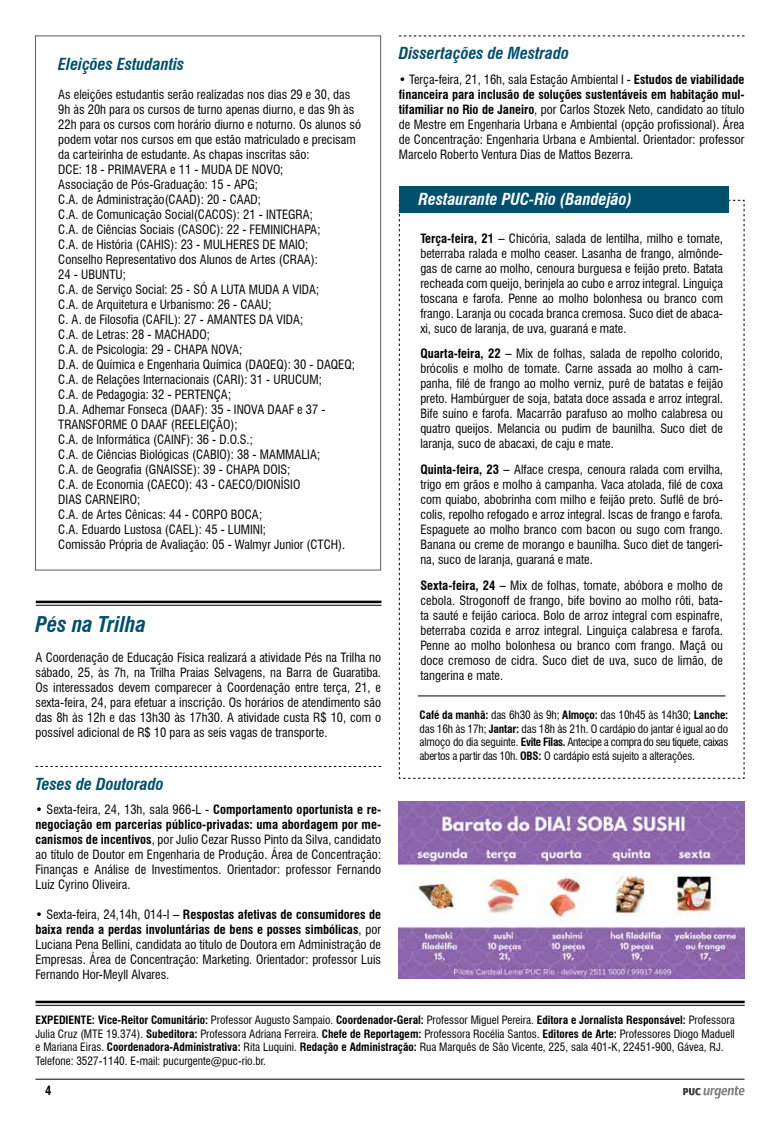
<style>
.page{position:relative;width:780px;height:1134px;background:#fff}
.page>*{position:absolute;margin:0;border:0;box-sizing:border-box;transform-origin:0 0}
.t1{font:italic 700 condensed 21.25px "Swiss 721 BT";color:#004f6c}
.t2{font:italic 700 condensed 16.25px "Swiss 721 BT";color:#004f6c}
.t3{font:italic 700 condensed 16.25px "Swiss 721 BT";color:#fff}
.t4{font:condensed 12.5px/15px "Swiss 721 BT";color:#000;text-align:justify}
.t5{font:700 condensed 12.5px "Swiss 721 BT";color:#000}
.t6{font:condensed 11.25px/13.5px "Swiss 721 BT";color:#000}
.s1{font-weight:700}
</style>
<div class="page">
<hr style="left:35px;top:1079px;width:709px;height:1px;background:#000">
<svg style="left:683px;top:1086px;width:61px;height:12px"></svg>
<hr style="left:36px;top:1001px;width:708px;height:2px;background:#000">
<hr style="left:36px;top:1005px;width:708px;height:1px;background:#000">
<img style="left:398px;top:801px;width:346px;height:178px">
<svg style="left:35px;top:766px;width:346px;height:1px"></svg>
<svg style="left:398px;top:199px;width:347px;height:580px"></svg>
<div style="left:399px;top:187px;width:329px;height:26px;background:#004f6c"></div>
<hr style="left:418px;top:695px;width:307px;height:1px;background:#000">
<svg style="left:399px;top:35px;width:345px;height:1px"></svg>
<hr style="left:36px;top:601px;width:345px;height:2px;background:#000">
<hr style="left:36px;top:605px;width:345px;height:1px;background:#000">
<h2 class="t2" style="left:58px;top:54px;width:128px">Eleições Estudantis</h2>
<p class="t4" style="left:58px;top:87px;width:304px;text-align:left">As eleições estudantis serão realizadas nos dias 29 e 30, das 9h às 20h para os cursos de turno apenas diurno, e das 9h às 22h para os cursos com horário diurno e noturno. Os alunos só podem votar nos cursos em que estão matriculado e precisam da carteirinha de estudante. As chapas inscritas são:<br>DCE: 18 - PRIMAVERA e 11 - MUDA DE NOVO;<br>Associação de Pós-Graduação: 15 - APG;<br>C.A. de Administração(CAAD): 20 - CAAD;<br>C.A. de Comunicação Social(CACOS): 21 - INTEGRA;<br>C.A. de Ciências Sociais (CASOC): 22 - FEMINICHAPA;<br>C.A. de História (CAHIS): 23 - MULHERES DE MAIO;<br>Conselho Representativo dos Alunos de Artes (CRAA):<br>24 - UBUNTU;<br>C.A. de Serviço Social: 25 - SÓ A LUTA MUDA A VIDA;<br>C.A. de Arquitetura e Urbanismo: 26 - CAAU;<br>C. A. de Filosofia (CAFIL): 27 - AMANTES DA VIDA;<br>C.A. de Letras: 28 - MACHADO;<br>C.A. de Psicologia: 29 - CHAPA NOVA;<br>D.A. de Química e Engenharia Química (DAQEQ): 30 - DAQEQ; C.A. de Relações Internacionais (CARI): 31 - URUCUM;<br>C.A. de Pedagogia: 32 - PERTENÇA;<br>D.A. Adhemar Fonseca (DAAF): 35 - INOVA DAAF e 37 - TRANSFORME O DAAF (REELEIÇÃO);<br>C.A. de Informática (CAINF): 36 - D.O.S.;<br>C.A. de Ciências Biológicas (CABIO): 38 - MAMMALIA;<br>C.A. de Geografia (GNAISSE): 39 - CHAPA DOIS;<br>C.A. de Economia (CAECO): 43 - CAECO/DIONÍSIO<br>DIAS CARNEIRO;<br>C.A. de Artes Cênicas: 44 - CORPO BOCA;<br>C.A. Eduardo Lustosa (CAEL): 45 - LUMINI;<br>Comissão Própria de Avaliação: 05 - Walmyr Junior (CTCH).</p>
<h1 class="t1" style="left:35px;top:612px;width:112px">Pés na Trilha</h1>
<p class="t4" style="left:35px;top:650px;width:347px">A Coordenação de Educação Física realizará a atividade Pés na Trilha no sábado, 25, às 7h, na Trilha Praias Selvagens, na Barra de Guaratiba.<br>Os interessados devem comparecer à Coordenação entre terça, 21, e sexta-feira, 24, para efetuar a inscrição. Os horários de atendimento são das 8h às 12h e das 13h30 às 17h30. A atividade custa R$ 10, com o possível adicional de R$ 10 para as seis vagas de transporte.</p>
<h2 class="t2" style="left:35px;top:775px;width:130px">Teses de Doutorado</h2>
<p class="t4" style="left:35px;top:802px;width:347px">• Sexta-feira, 24, 13h, sala 966-L - <span class="s1">Comportamento oportunista e re&shy;negociação em parcerias público-privadas: uma abordagem por me&shy;canismos de incentivos</span>, por Julio Cezar Russo Pinto da Silva, candidato ao título de Doutor em Engenharia de Produção. Área de Concentração:<br>Finanças e Análise de Investimentos. Orientador: professor Fernando Luiz Cyrino Oliveira.</p>
<p class="t4" style="left:35px;top:907px;width:347px">• Sexta-feira, 24,14h, 014-I – <span class="s1">Respostas afetivas de consumidores de baixa renda a perdas involuntárias de bens e posses simbólicas</span>, por Luciana Pena Bellini, candidata ao título de Doutora em Administração de Empresas. Área de Concentração: Marketing. Orientador: professor Luis Fernando Hor-Meyll Alvares.</p>
<h2 class="t2" style="left:399px;top:43px;width:172px">Dissertações de Mestrado</h2>
<p class="t4" style="left:399px;top:72px;width:347px">• Terça-feira, 21, 16h, sala Estação Ambiental I - <span class="s1">Estudos de viabilidade financeira para inclusão de soluções sustentáveis em habitação mul&shy;tifamiliar no Rio de Janeiro</span>, por Carlos Stozek Neto, candidato ao título de Mestre em Engenharia Urbana e Ambiental (opção profissional). Área de Concentração: Engenharia Urbana e Ambiental. Orientador: professor Marcelo Roberto Ventura Dias de Mattos Bezerra.</p>
<h2 class="t3" style="left:418px;top:190px;width:215px">Restaurante PUC-Rio (Bandejão)</h2>
<p class="t4" style="left:420px;top:231px;width:304px"><span class="s1">Terça-feira, 21 –</span> Chicória, salada de lentilha, milho e tomate, beterraba ralada e molho ceaser. Lasanha de frango, almônde&shy;gas de carne ao molho, cenoura burguesa e feijão preto. Batata recheada com queijo, berinjela ao cubo e arroz integral. Linguiça toscana e farofa. Penne ao molho bolonhesa ou branco com frango. Laranja ou cocada branca cremosa. Suco diet de abaca&shy;xi, suco de laranja, de uva, guaraná e mate.</p>
<p class="t4" style="left:420px;top:346px;width:304px"><span class="s1">Quarta-feira, 22 –</span> Mix de folhas, salada de repolho colorido, brócolis e molho de tomate. Carne assada ao molho à cam&shy;panha, filé de frango ao molho verniz, purê de batatas e feijão preto. Hambúrguer de soja, batata doce assada e arroz integral.<br>Bife suíno e farofa. Macarrão parafuso ao molho calabresa ou quatro queijos. Melancia ou pudim de baunilha. Suco diet de laranja, suco de abacaxi, de caju e mate.</p>
<p class="t4" style="left:420px;top:462px;width:304px"><span class="s1">Quinta-feira, 23 –</span> Alface crespa, cenoura ralada com ervilha, trigo em grãos e molho à campanha. Vaca atolada, filé de coxa com quiabo, abobrinha com milho e feijão preto. Suflê de bró&shy;colis, repolho refogado e arroz integral. Iscas de frango e farofa.<br>Espaguete ao molho branco com bacon ou sugo com frango.<br>Banana ou creme de morango e baunilha. Suco diet de tangeri&shy;na, suco de laranja, guaraná e mate.</p>
<p class="t4" style="left:420px;top:577px;width:304px"><span class="s1">Sexta-feira, 24 –</span> Mix de folhas, tomate, abóbora e molho de cebola. Strogonoff de frango, bife bovino ao molho rôti, bata&shy;ta sauté e feijão carioca. Bolo de arroz integral com espinafre, beterraba cozida e arroz integral. Linguiça calabresa e farofa.<br>Penne ao molho bolonhesa ou branco com frango. Maçã ou doce cremoso de cidra. Suco diet de uva, suco de limão, de tangerina e mate.</p>
<p class="t6" style="left:419px;top:709px;width:310px;text-align:justify"><span class="s1">Café da manhã:</span> das 6h30 às 9h; <span class="s1">Almoço:</span> das 10h45 às 14h30; <span class="s1">Lanche: </span>das 16h às 17h; <span class="s1">Jantar:</span> das 18h às 21h. O cardápio do jantar é igual ao do almoço do dia seguinte. <span class="s1">Evite Filas.</span> Antecipe a compra do seu tíquete, caixas abertos a partir das 10h. <span class="s1">OBS:</span> O cardápio está sujeito a alterações.</p>
<p class="t6" style="left:36px;top:1013px;width:700px"><span class="s1">EXPEDIENTE: Vice-Reitor Comunitário:</span> Professor Augusto Sampaio. <span class="s1">Coordenador-Geral:</span> Professor Miguel Pereira. <span class="s1">Editora e Jornalista Responsável:</span> Professora Julia Cruz (MTE 19.374). <span class="s1">Subeditora:</span> Professora Adriana Ferreira. <span class="s1">Chefe de Reportagem:</span> Professora Rocélia Santos. <span class="s1">Editores de Arte:</span> Professores Diogo Maduell e Mariana Eiras. <span class="s1">Coordenadora-Administrativa:</span> Rita Luquini. <span class="s1">Redação e Administração:</span> Rua Marquês de São Vicente, 225, sala 401-K, 22451-900, Gávea, RJ.<br>Telefone: 3527-1140. E-mail: pucurgente@puc-rio.br.</p>
<p class="t5" style="left:45px;top:1083px;width:8px">4</p>
</div>
